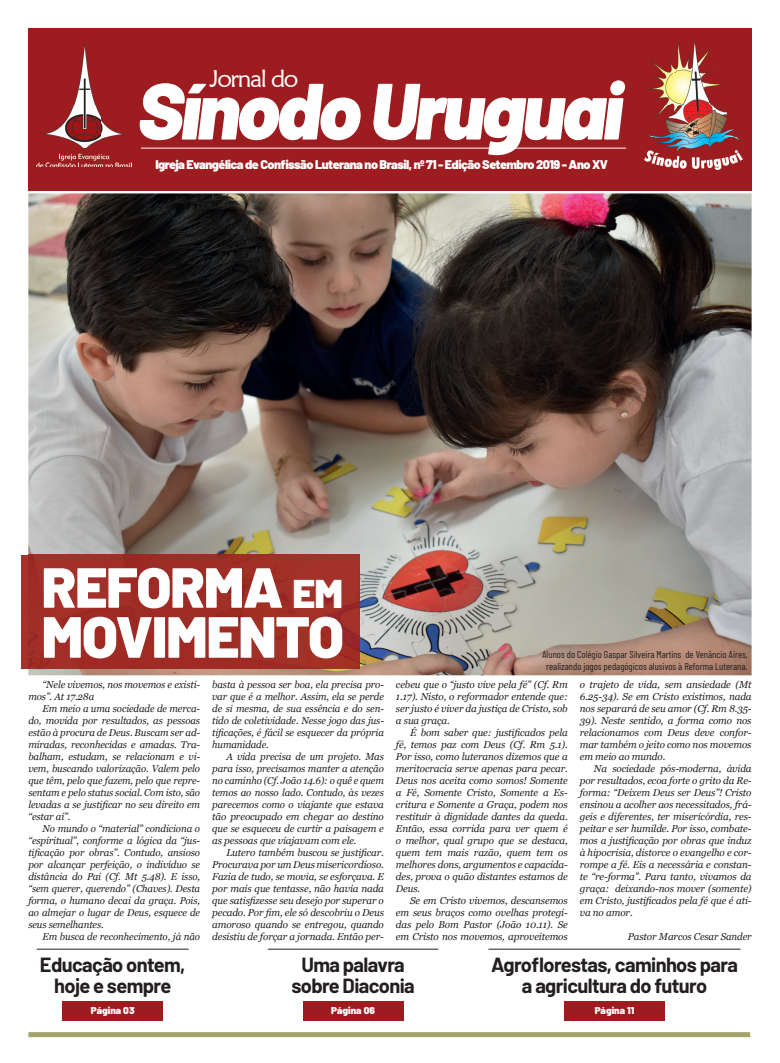
<style>
.page{position:relative;width:780px;height:1063px;background:#fff}
.page>*{position:absolute;margin:0;border:0;box-sizing:border-box;transform-origin:0 0}
.t1{font:italic 900 79.6px "Barlow";letter-spacing:-.04em;color:#fff}
.t2{font:900 58px "Barlow";letter-spacing:-.02em;color:#fff}
.t3{font:900 56.4px "Barlow";letter-spacing:-.02em;color:#fff}
.t4{font:24.3px "Maiandra GD";letter-spacing:-.06em;color:#fff}
.t5{font:700 20px/21px "Barlow";letter-spacing:-.03em;color:#231f20;text-align:center}
.t6{font:900 12.6px "Barlow";letter-spacing:-.04em;color:#fff}
.t7{font:italic 10px/12px "Georgia";letter-spacing:-.01em;color:#231f20;text-align:justify}
.t8{font:10px/12px "Barlow Condensed";color:#231f20;text-align:center}
.t9{font:900 10px "Barlow";color:#fff}
.s1{font-size:40px}
</style>
<div class="page">
<img style="left:28px;top:193px;width:723px;height:482px">
<div style="left:21px;top:555px;width:7px;height:113px;background:#a4342a"></div>
<div style="left:28px;top:555px;width:331px;height:113px;background:#a02d26"></div>
<div style="left:28px;top:28px;width:723px;height:163px;background:#9d1c1f"></div>
<img style="left:644px;top:42px;width:98px;height:127px">
<img style="left:36px;top:43px;width:96px;height:124px">
<hr style="left:141px;top:148px;width:485px;height:1px;background:#fff">
<div style="left:28px;top:1032px;width:722px;height:5px;background:#a1a46d"></div>
<div style="left:62px;top:1002px;width:101px;height:19px;background:#9d1c1f"></div>
<div style="left:303px;top:1002px;width:100px;height:19px;background:#9d1c1f"></div>
<div style="left:564px;top:1002px;width:101px;height:19px;background:#9d1c1f"></div>
<hr style="left:37px;top:949px;width:152px;height:1px;background:#231f20">
<hr style="left:268px;top:949px;width:170px;height:1px;background:#231f20">
<hr style="left:488px;top:949px;width:252px;height:1px;background:#231f20">
<h3 class="t4" style="left:209px;top:64px;width:90px">Jornal do</h3>
<h1 class="t1" style="left:137px;top:51px;width:486px">Sínodo Uruguai</h1>
<p class="t6" style="left:155px;top:155px;width:454px">Igreja Evangélica de Confissão Luterana no Brasil, nº 71 - Edição Setembro 2019 - Ano XV</p>
<h3 class="t3" style="left:42px;top:545px;width:303px">REFORMA <span class="s1">EM</span></h3>
<h2 class="t2" style="left:42px;top:593px;width:304px">MOVIMENTO</h2>
<p class="t7" style="left:28px;top:678px;width:173px;text-indent:14px">“Nele vivemos, nos movemos e existi&shy;mos”. At 17.28a</p>
<p class="t7" style="left:28px;top:702px;width:173px;text-indent:14px">Em meio a uma sociedade de merca&shy;do, movida por resultados, as pessoas estão à procura de Deus. Buscam ser ad&shy;miradas, reconhecidas e amadas. Tra&shy;balham, estudam, se relacionam e vi&shy;vem, buscando valorização. Valem pelo que têm, pelo que fazem, pelo que repre&shy;sentam e pelo status social. Com isto, são levadas a se justificar no seu direito em “estar aí”.</p>
<p class="t7" style="left:28px;top:822px;width:173px;text-indent:14px">No mundo o “material” condiciona o “espiritual”, conforme a lógica da “jus&shy;tificação por obras”. Contudo, ansioso por alcançar perfeição, o indivíduo se distância do Pai (Cf. Mt 5.48). E isso, “sem querer, querendo” (Chaves). Desta forma, o humano decai da graça. Pois, ao almejar o lugar de Deus, esquece de seus semelhantes.</p>
<p class="t7" style="left:43px;top:930px;width:159px">Em busca de reconhecimento, já não</p>
<p class="t7" style="left:212px;top:678px;width:173px">basta à pessoa ser boa, ela precisa pro&shy;var que é a melhor. Assim, ela se perde de si mesma, de sua essência e do sen&shy;tido de coletividade. Nesse jogo das jus&shy;tificações, é fácil se esquecer da própria humanidade.</p>
<p class="t7" style="left:212px;top:750px;width:173px;text-indent:14px">A vida precisa de um projeto. Mas para isso, precisamos manter a atenção no caminho (Cf. João 14.6): o quê e quem temos ao nosso lado. Contudo, às vezes parecemos como o viajante que estava tão preocupado em chegar ao destino que se esqueceu de curtir a paisagem e as pessoas que viajavam com ele.</p>
<p class="t7" style="left:212px;top:846px;width:173px;text-indent:14px">Lutero também buscou se justificar.<br>Procurava por um Deus misericordioso.<br>Fazia de tudo, se movia, se esforçava. E por mais que tentasse, não havia nada que satisfizesse seu desejo por superar o pecado. Por fim, ele só descobriu o Deus amoroso quando se entregou, quando desistiu de forçar a jornada. Então per-</p>
<p class="t8" style="left:542px;top:648px;width:207px">Alunos do Colégio Gaspar Silveira Martins de Venâncio Aires, realizando jogos pedagógicos alusivos à Reforma Luterana.</p>
<p class="t7" style="left:396px;top:678px;width:173px">cebeu que o “justo vive pela fé” (Cf. Rm 1.17). Nisto, o reformador entende que: ser justo é viver da justiça de Cristo, sob a sua graça.</p>
<p class="t7" style="left:396px;top:726px;width:173px;text-indent:14px">É bom saber que: justificados pela fé, temos paz com Deus (Cf. Rm 5.1).<br>Por isso, como luteranos dizemos que a meritocracia serve apenas para pecar.<br>Deus nos aceita como somos! Somente a Fé, Somente Cristo, Somente a Es&shy;critura e Somente a Graça, podem nos restituir à dignidade dantes da queda.<br>Então, essa corrida para ver quem é o melhor, qual grupo que se destaca, quem tem mais razão, quem tem os melhores dons, argumentos e capacida&shy;des, prova o quão distantes estamos de Deus.</p>
<p class="t7" style="left:396px;top:894px;width:173px;text-indent:14px">Se em Cristo vivemos, descansemos em seus braços como ovelhas protegi&shy;das pelo Bom Pastor (João 10.11). Se em Cristo nos movemos, aproveitemos</p>
<p class="t7" style="left:579px;top:678px;width:173px">o trajeto de vida, sem ansiedade (Mt 6.25-34). Se em Cristo existimos, nada nos separará de seu amor (Cf. Rm 8.35- 39). Neste sentido, a forma como nos relacionamos com Deus deve confor&shy;mar também o jeito como nos movemos em meio ao mundo.</p>
<p class="t7" style="left:579px;top:762px;width:173px;text-indent:14px">Na sociedade pós-moderna, ávida por resultados, ecoa forte o grito da Re&shy;forma: “Deixem Deus ser Deus”! Cristo ensinou a acolher aos necessitados, frá&shy;geis e diferentes, ter misericórdia, res&shy;peitar e ser humilde. Por isso, combate&shy;mos a justificação por obras que induz à hipocrisia, distorce o evangelho e cor&shy;rompe a fé. Eis a necessária e constan&shy;te “re-forma”. Para tanto, vivamos da graça: deixando-nos mover (somente) em Cristo, justificados pela fé que é ati&shy;va no amor.</p>
<p class="t7" style="left:628px;top:930px;width:125px">Pastor Marcos Cesar Sander</p>
<h3 class="t5" style="left:40px;top:953px;width:147px">Educação ontem, hoje e sempre</h3>
<h3 class="t5" style="left:491px;top:953px;width:248px">Agroflorestas, caminhos para a agricultura do futuro</h3>
<h3 class="t5" style="left:291px;top:953px;width:125px">Uma palavra sobre Diaconia</h3>
<p class="t9" style="left:91px;top:1003px;width:45px">Página 03</p>
<p class="t9" style="left:331px;top:1003px;width:45px">Página 06</p>
<p class="t9" style="left:594px;top:1003px;width:41px">Página 11</p>
</div>
